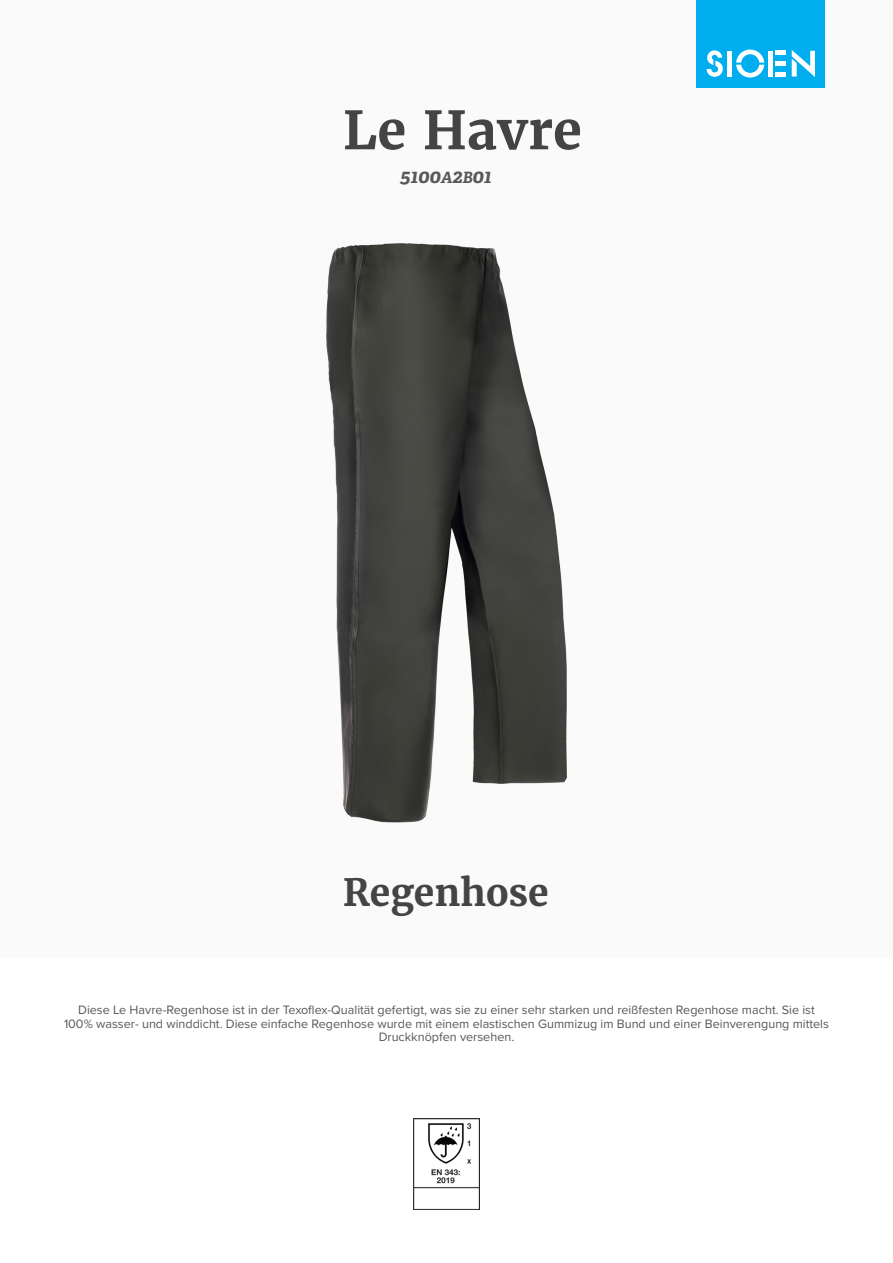
<style>
.page{position:relative;width:893px;height:1263px;background:#fff}
.page>*{position:absolute;margin:0;border:0;box-sizing:border-box;transform-origin:0 0}
.product_name{font:700 52.5px "Merriweather";color:#444}
.product_h2{font:700 37.5px "Merriweather";color:#444}
.product_ref{font:italic 700 19.5px "Adelle";color:#57585a}
.product_description{font:12.6px/13.6px "Proxima Nova";color:#57585a;text-align:center}
.s1{font-size:15.6px}
</style>
<div class="page">
<div style="left:0;top:0;width:893px;height:957px;background:#fafafa"></div>
<div style="left:697px;top:0;width:128px;height:88px;background:#00aeef"></div>
<svg style="left:707px;top:50px;width:16px;height:27px"></svg>
<svg style="left:736px;top:50px;width:28px;height:28px"></svg>
<div style="left:727px;top:51px;width:5px;height:26px;background:#fff"></div>
<div style="left:768px;top:51px;width:5px;height:26px;background:#fff"></div>
<div style="left:775px;top:72px;width:11px;height:5px;background:#fff"></div>
<div style="left:775px;top:61px;width:11px;height:5px;background:#fff"></div>
<hr style="left:775px;top:51px;width:11px;height:4px;background:#fff">
<svg style="left:792px;top:50px;width:23px;height:27px"></svg>
<img style="left:413px;top:1118px;width:67px;height:92px">
<img style="left:326px;top:243px;width:241px;height:580px">
<p class="product_name" style="left:343px;top:97px;width:241px">Le Havre</p>
<p class="product_ref" style="left:400px;top:164px;width:93px">5100<span class="s1">A</span>2<span class="s1">B</span>01</p>
<p class="product_h2" style="left:343px;top:868px;width:207px">Regenhose</p>
<p class="product_description" style="left:64px;top:1002px;width:766px">Diese Le Havre-Regenhose ist in der Texoflex-Qualität gefertigt, was sie zu einer sehr starken und reißfesten Regenhose macht. Sie ist<br>100% wasser- und winddicht. Diese einfache Regenhose wurde mit einem elastischen Gummizug im Bund und einer Beinverengung mittels<br>Druckknöpfen versehen.</p>
</div>
